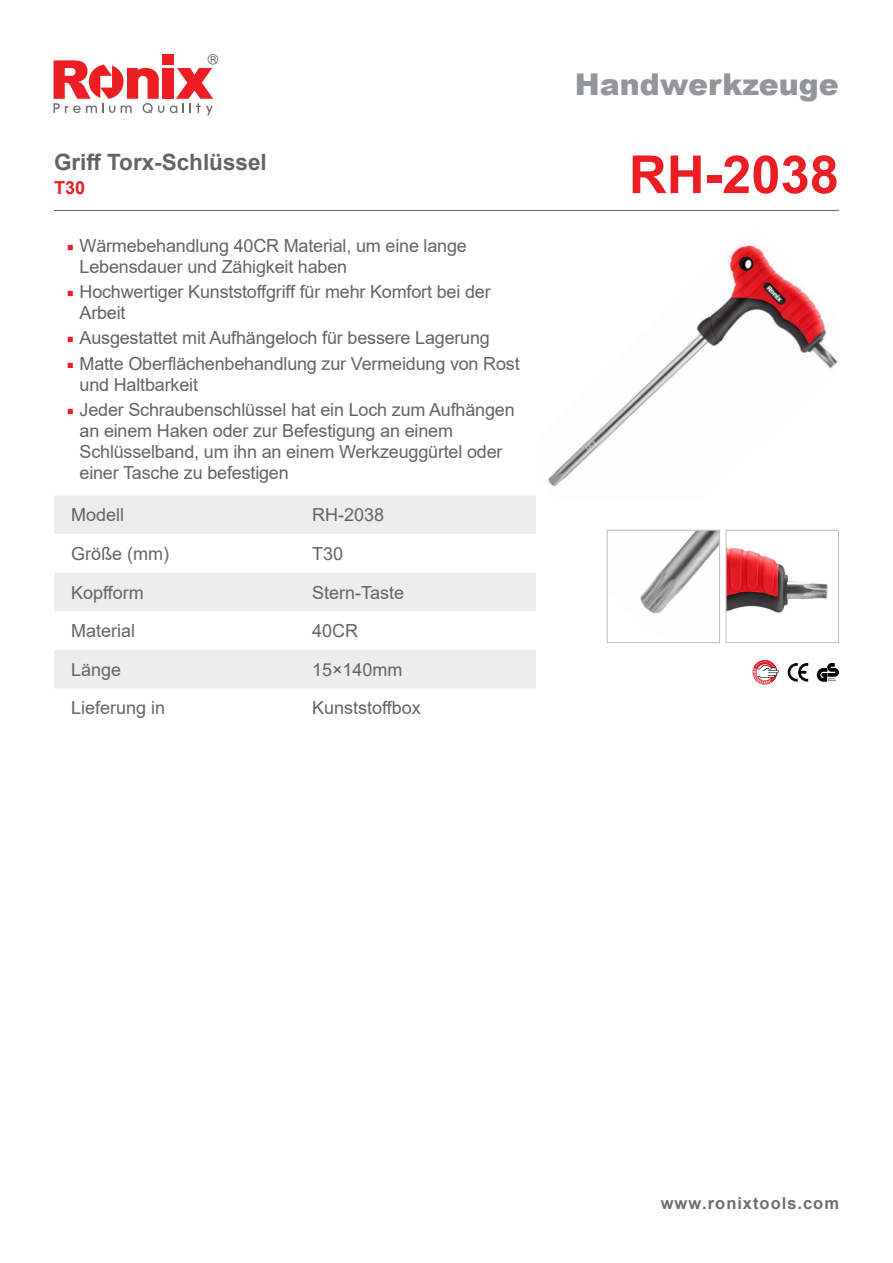
<style>
.page{position:relative;width:893px;height:1263px;background:#fff}
.page>*{position:absolute;margin:0;border:0;box-sizing:border-box;transform-origin:0 0}
.t1{font:700 52.5px "Arial";color:#ed1d24}
.t2{font:900 30px "Arial";color:#939598}
.t3{font:700 22.5px "Arial";color:#636466}
.t4{font:18px/21px "Arial";letter-spacing:-.01em;color:#636466}
.t5{font:700 18px "Arial";color:#ed1d24}
.t6{font:700 16.5px "Arial";letter-spacing:.06em;color:#6d6e71}
.s1{font-family:"Minion Pro";color:#ed1d24}
</style>
<div class="page">
<svg style="left:170px;top:54px;width:48px;height:61px"></svg>
<div style="left:162px;top:68px;width:11px;height:31px;background:#ed1d24"></div>
<svg style="left:54px;top:60px;width:110px;height:53px"></svg>
<div style="left:162px;top:54px;width:11px;height:11px;background:#ed1d24"></div>
<svg style="left:54px;top:495px;width:482px;height:193px;fill:#ededee"></svg>
<hr style="left:54px;top:210px;width:785px;height:1px;background:#6d6e71">
<img style="left:548px;top:245px;width:290px;height:242px">
<img style="left:640px;top:532px;width:78px;height:82px">
<div style="left:607px;top:530px;width:113px;height:113px;border:1px solid #bcbec0"></div>
<img style="left:728px;top:547px;width:100px;height:66px">
<div style="left:726px;top:530px;width:113px;height:113px;border:1px solid #bcbec0"></div>
<svg style="left:752px;top:660px;width:27px;height:25px"></svg>
<svg style="left:788px;top:663px;width:20px;height:18px"></svg>
<svg style="left:817px;top:663px;width:22px;height:19px"></svg>
<p class="t3" style="left:54px;top:146px;width:214px">Griff Torx-Schlüssel</p>
<p class="t5" style="left:54px;top:175px;width:33px">T30</p>
<p class="t4" style="left:80px;top:235px;width:389px;text-indent:-13px"><span class="s1">■</span> Wärmebehandlung 40CR Material, um eine lange<br>Lebensdauer und Zähigkeit haben</p>
<p class="t4" style="left:80px;top:281px;width:413px;text-indent:-13px"><span class="s1">■</span> Hochwertiger Kunststoffgriff für mehr Komfort bei der<br>Arbeit</p>
<p class="t4" style="left:67px;top:327px;width:425px"><span class="s1">■</span> Ausgestattet mit Aufhängeloch für bessere Lagerung</p>
<p class="t4" style="left:80px;top:353px;width:442px;text-indent:-13px"><span class="s1">■</span> Matte Oberflächenbehandlung zur Vermeidung von Rost und Haltbarkeit</p>
<p class="t4" style="left:80px;top:399px;width:437px;text-indent:-13px"><span class="s1">■</span> Jeder Schraubenschlüssel hat ein Loch zum Aufhängen an einem Haken oder zur Befestigung an einem Schlüsselband, um ihn an einem Werkzeuggürtel oder einer Tasche zu befestigen</p>
<p class="t4" style="left:71px;top:504px;width:55px">Modell</p>
<p class="t4" style="left:312px;top:504px;width:74px">RH-2038</p>
<p class="t4" style="left:71px;top:543px;width:99px">Größe (mm)</p>
<p class="t4" style="left:312px;top:543px;width:33px">T30</p>
<p class="t4" style="left:71px;top:582px;width:74px">Kopfform</p>
<p class="t4" style="left:312px;top:582px;width:94px">Stern-Taste</p>
<p class="t4" style="left:71px;top:620px;width:66px">Material</p>
<p class="t4" style="left:312px;top:620px;width:48px">40CR</p>
<p class="t4" style="left:71px;top:659px;width:52px">Länge</p>
<p class="t4" style="left:312px;top:659px;width:92px">15×140mm</p>
<p class="t4" style="left:71px;top:697px;width:96px">Lieferung in</p>
<p class="t4" style="left:312px;top:697px;width:110px">Kunststoffbox</p>
<h2 class="t2" style="left:575px;top:63px;width:266px">Handwerkzeuge</h2>
<h1 class="t1" style="left:629px;top:138px;width:212px">RH-2038</h1>
<p class="t6" style="left:661px;top:1192px;width:180px">www.ronixtools.com</p>
</div>
